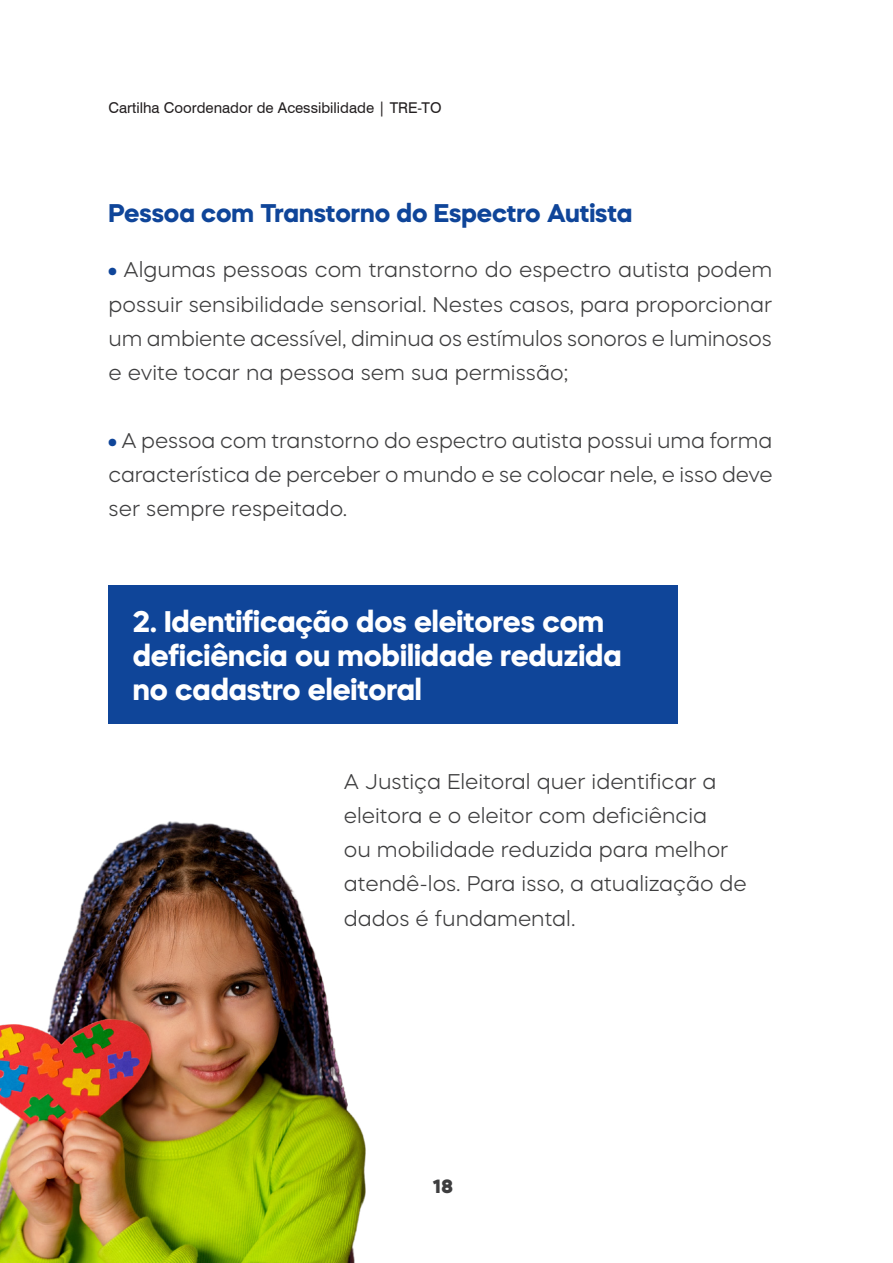
<style>
.page{position:relative;width:893px;height:1263px;background:#fff}
.page>*{position:absolute;margin:0;border:0;box-sizing:border-box;transform-origin:0 0}
.t1{font:700 29.85px/34px "Mazzard H";color:#fff}
.t2{font:700 25.5px "Mazzard H";color:#0f4599}
.t3{font:300 21.3px/34px "Mazzard H";color:#3e3e3f;text-align:justify}
.t4{font:800 19.2px "Mazzard H";color:#3e3e3f}
.t5{font:14.85px "Swiss 721 BT";color:#231f20}
.s1{font-weight:900;color:#0f4599}
</style>
<div class="page">
<img style="left:0;top:821px;width:366px;height:442px">
<div style="left:109px;top:585px;width:569px;height:139px;background:#0f4599"></div>
<p class="t5" style="left:109px;top:98px;width:334px">Cartilha Coordenador de Acessibilidade | TRE-TO</p>
<p class="t2" style="left:109px;top:196px;width:525px">Pessoa com Transtorno do Espectro Autista</p>
<p class="t3" style="left:109px;top:253px;width:665px"><span class="s1">•</span> Algumas pessoas com transtorno do espectro autista podem possuir sensibilidade sensorial. Nestes casos, para proporcionar um ambiente acessível, diminua os estímulos sonoros e luminosos e evite tocar na pessoa sem sua permissão;</p>
<p class="t3" style="left:109px;top:423px;width:665px"><span class="s1">•</span> A pessoa com transtorno do espectro autista possui uma forma característica de perceber o mundo e se colocar nele, e isso deve ser sempre respeitado.</p>
<p class="t1" style="left:133px;top:604px;width:490px">2. Identificação dos eleitores com deficiência ou mobilidade reduzida no cadastro eleitoral</p>
<p class="t3" style="left:344px;top:764px;width:404px;text-align:left">A Justiça Eleitoral quer identificar a eleitora e o eleitor com deficiência<br>ou mobilidade reduzida para melhor atendê-los. Para isso, a atualização de dados é fundamental.</p>
<p class="t4" style="left:433px;top:1173px;width:22px">18</p>
</div>
